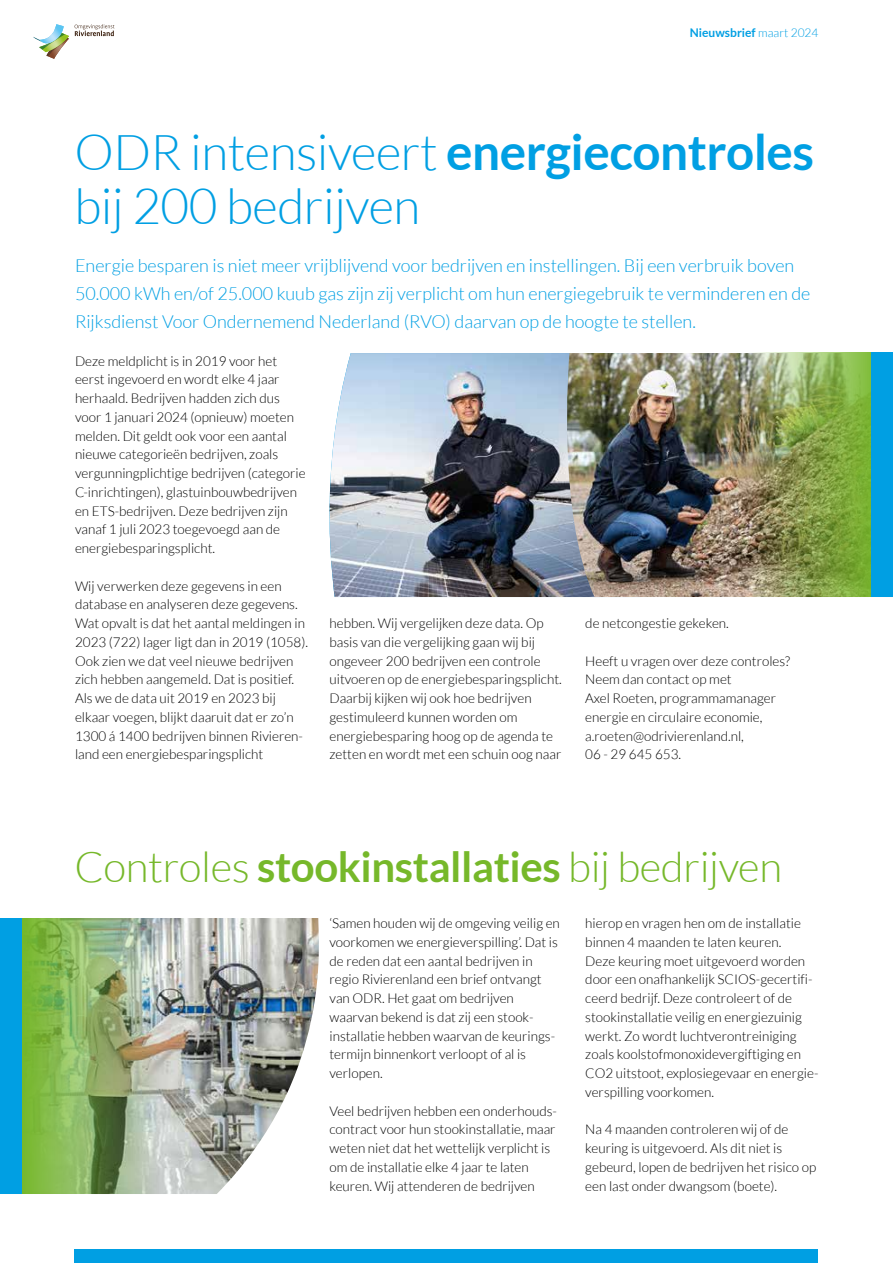
<style>
.page{position:relative;width:893px;height:1263px;background:#fff}
.page>*{position:absolute;margin:0;border:0;box-sizing:border-box;transform-origin:0 0}
.t1{font:300 49.5px/54px "Lato";letter-spacing:-.01em;color:#009fe3}
.t2{font:300 42px "Lato";letter-spacing:-.01em;color:#76b82a}
.t3{font:300 18px/28px "Lato";color:#009fe3}
.t4{font:300 13.5px/18.8px "Lato";color:#000}
.t5{font:700 12px "Lato";color:#009fe3}
.s1{font-weight:300}
.s2{font-weight:700}
</style>
<div class="page">
<div style="left:74px;top:1249px;width:744px;height:14px;background:#009fe3"></div>
<svg style="left:75px;top:24px;width:39px;height:12px"></svg>
<svg style="left:33px;top:34px;width:36px;height:25px"></svg>
<img style="left:39px;top:24px;width:25px;height:19px">
<img style="left:329px;top:353px;width:236px;height:244px">
<img style="left:565px;top:353px;width:179px;height:244px">
<img style="left:744px;top:353px;width:128px;height:244px">
<div style="left:872px;top:353px;width:21px;height:244px;background:#009fe3"></div>
<img style="left:161px;top:918px;width:158px;height:276px">
<img style="left:21px;top:918px;width:140px;height:276px">
<div style="left:0;top:918px;width:21px;height:276px;background:#009fe3"></div>
<p class="t5" style="left:690px;top:25px;width:130px">Nieuwsbrief <span class="s1">maart 2024</span></p>
<h1 class="t1" style="left:74px;top:125px;width:741px">ODR intensiveert <span class="s2">energiecontroles </span>bij 200 bedrijven</h1>
<p class="t3" style="left:75px;top:251px;width:737px">Energie besparen is niet meer vrijblijvend voor bedrijven en instellingen. Bij een verbruik boven<br>50.000 kWh en/of 25.000 kuub gas zijn zij verplicht om hun energiegebruik te verminderen en de<br>Rijksdienst Voor Ondernemend Nederland (RVO) daarvan op de hoogte te stellen.</p>
<p class="t4" style="left:75px;top:351px;width:232px">Deze meldplicht is in 2019 voor het eerst ingevoerd en wordt elke 4 jaar herhaald. Bedrijven hadden zich dus voor 1 januari 2024 (opnieuw) moeten melden. Dit geldt ook voor een aantal nieuwe categorieën bedrijven, zoals vergunningplichtige bedrijven (categorie C-inrichtingen), glastuinbouwbedrijven en ETS-bedrijven. Deze bedrijven zijn vanaf 1 juli 2023 toegevoegd aan de energiebesparingsplicht.</p>
<p class="t4" style="left:75px;top:576px;width:235px">Wij verwerken deze gegevens in een database en analyseren deze gegevens.<br>Wat opvalt is dat het aantal meldingen in 2023 (722) lager ligt dan in 2019 (1058).<br>Ook zien we dat veel nieuwe bedrijven zich hebben aangemeld. Dat is positief.<br>Als we de data uit 2019 en 2023 bij elkaar voegen, blijkt daaruit dat er zo’n 1300 á 1400 bedrijven binnen Rivieren&shy;land een energiebesparingsplicht</p>
<p class="t4" style="left:329px;top:614px;width:234px">hebben. Wij vergelijken deze data. Op basis van die vergelijking gaan wij bij ongeveer 200 bedrijven een controle uitvoeren op de energiebesparingsplicht.<br>Daarbij kijken wij ook hoe bedrijven gestimuleerd kunnen worden om energiebesparing hoog op de agenda te zetten en wordt met een schuin oog naar</p>
<p class="t4" style="left:585px;top:614px;width:145px">de netcongestie gekeken.</p>
<p class="t4" style="left:585px;top:651px;width:206px">Heeft u vragen over deze controles?<br>Neem dan contact op met<br>Axel Roeten, programmamanager energie en circulaire economie, a.roeten@odrivierenland.nl,<br>06 - 29 645 653.</p>
<h2 class="t2" style="left:74px;top:844px;width:709px">Controles <span class="s2">stookinstallaties</span> bij bedrijven</h2>
<p class="t4" style="left:329px;top:914px;width:232px">‘Samen houden wij de omgeving veilig en voorkomen we energieverspilling’. Dat is de reden dat een aantal bedrijven in regio Rivierenland een brief ontvangt van ODR. Het gaat om bedrijven waarvan bekend is dat zij een stook&shy;installatie hebben waarvan de keurings&shy;termijn binnenkort verloopt of al is verlopen.</p>
<p class="t4" style="left:329px;top:1101px;width:229px">Veel bedrijven hebben een onderhouds&shy;contract voor hun stookinstallatie, maar weten niet dat het wettelijk verplicht is om de installatie elke 4 jaar te laten keuren. Wij attenderen de bedrijven</p>
<p class="t4" style="left:585px;top:914px;width:235px">hierop en vragen hen om de installatie binnen 4 maanden te laten keuren.<br>Deze keuring moet uitgevoerd worden door een onafhankelijk SCIOS-gecertifi&shy;ceerd bedrijf. Deze controleert of de stookinstallatie veilig en energiezuinig werkt. Zo wordt luchtverontreiniging zoals koolstofmonoxidevergiftiging en CO2 uitstoot, explosiegevaar en energie&shy;verspilling voorkomen.</p>
<p class="t4" style="left:585px;top:1120px;width:233px">Na 4 maanden controleren wij of de keuring is uitgevoerd. Als dit niet is gebeurd, lopen de bedrijven het risico op een last onder dwangsom (boete).</p>
</div>
